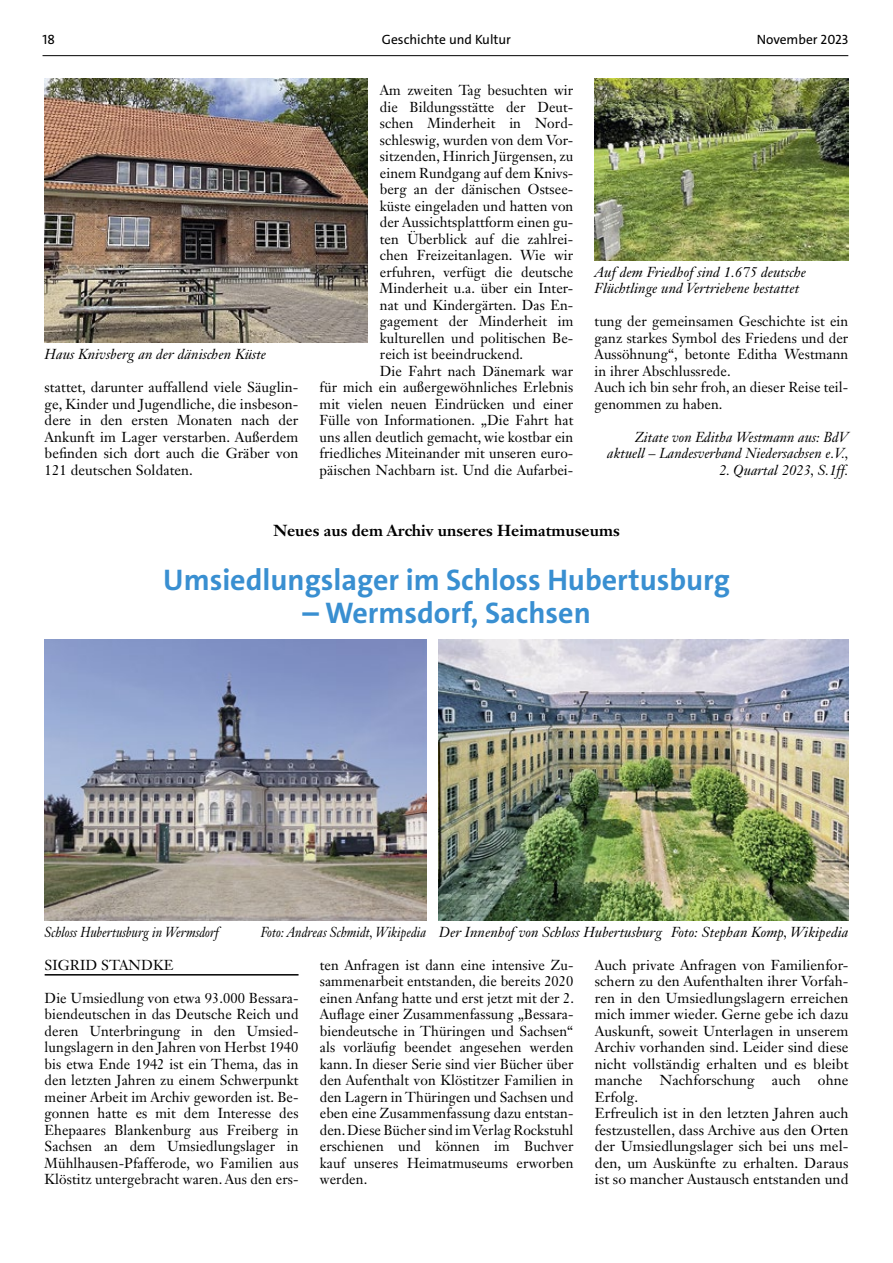
<style>
.page{position:relative;width:893px;height:1263px;background:#fff}
.page>*{position:absolute;margin:0;border:0;box-sizing:border-box;transform-origin:0 0}
.t1{font:700 30px "The Sans";color:#398fd1}
.t2{font:700 15.75px "Janson Text LT Std";color:#000}
.t3{font:14.25px/16.5px "Janson Text LT Std";letter-spacing:.005em;color:#000;text-align:justify}
.t4{font:italic 14.25px/16.5px "Janson Text LT Std";letter-spacing:.005em;color:#000;text-align:right}
.t5{font:italic 14.25px "Janson Text LT Std";letter-spacing:.005em;color:#000;scale:.87 1}
.t6{font:13.5px "The Sans";color:#000}
</style>
<div class="page">
<hr style="left:43px;top:55px;width:805px;height:1px;background:#000">
<hr style="left:45px;top:974px;width:254px;height:1px;background:#000">
<img style="left:439px;top:640px;width:409px;height:280px">
<img style="left:45px;top:640px;width:381px;height:280px">
<img style="left:595px;top:79px;width:253px;height:181px">
<img style="left:44px;top:79px;width:323px;height:264px">
<p class="t6" style="left:43px;top:31px;width:14px">18</p>
<p class="t6" style="left:382px;top:31px;width:131px">Geschichte und Kultur</p>
<p class="t6" style="left:757px;top:31px;width:93px">November 2023</p>
<p class="t4" style="left:45px;top:346px;width:223px">Haus Knivsberg an der dänischen Küste</p>
<p class="t3" style="left:45px;top:379px;width:255px">stattet, darunter auffallend viele Säuglin&shy;ge, Kinder und Jugendliche, die insbeson&shy;dere in den ersten Monaten nach der Ankunft im Lager verstarben. Außerdem befinden sich dort auch die Gräber von 121 deutschen Soldaten.</p>
<p class="t3" style="left:380px;top:82px;width:195px">Am zweiten Tag besuchten wir</p>
<p class="t3" style="left:380px;top:98px;width:195px">die Bildungsstätte der Deut-</p>
<p class="t3" style="left:380px;top:115px;width:195px">schen Minderheit in Nord-</p>
<p class="t3" style="left:380px;top:131px;width:195px">schleswig, wurden von dem Vor-</p>
<p class="t3" style="left:380px;top:148px;width:195px">sitzenden, Hinrich Jürgensen, zu</p>
<p class="t3" style="left:380px;top:164px;width:195px">einem Rundgang auf dem Knivs-</p>
<p class="t3" style="left:380px;top:181px;width:195px">berg an der dänischen Ostsee-</p>
<p class="t3" style="left:380px;top:197px;width:195px">küste eingeladen und hatten von</p>
<p class="t3" style="left:380px;top:214px;width:195px">der Aussichtsplattform einen gu-</p>
<p class="t3" style="left:380px;top:230px;width:195px">ten Überblick auf die zahlrei-</p>
<p class="t3" style="left:380px;top:247px;width:195px">chen Freizeitanlagen. Wie wir</p>
<p class="t3" style="left:380px;top:263px;width:195px">erfuhren, verfügt die deutsche</p>
<p class="t3" style="left:380px;top:280px;width:195px">Minderheit u.a. über ein Inter-</p>
<p class="t3" style="left:380px;top:296px;width:195px">nat und Kindergärten. Das En-</p>
<p class="t3" style="left:380px;top:313px;width:195px">gagement der Minderheit im</p>
<p class="t3" style="left:380px;top:329px;width:195px">kulturellen und politischen Be-</p>
<p class="t3" style="left:380px;top:346px;width:145px">reich ist beeindruckend.</p>
<p class="t3" style="left:380px;top:362px;width:195px">Die Fahrt nach Dänemark war</p>
<p class="t3" style="left:320px;top:379px;width:255px">für mich ein außergewöhnliches Erlebnis</p>
<p class="t3" style="left:320px;top:395px;width:255px">mit vielen neuen Eindrücken und einer</p>
<p class="t3" style="left:320px;top:412px;width:255px">Fülle von Informationen. „Die Fahrt hat</p>
<p class="t3" style="left:320px;top:428px;width:255px">uns allen deutlich gemacht, wie kostbar ein</p>
<p class="t3" style="left:320px;top:445px;width:255px">friedliches Miteinander mit unseren euro-</p>
<p class="t3" style="left:320px;top:461px;width:255px">päischen Nachbarn ist. Und die Aufarbei-</p>
<p class="t4" style="left:595px;top:264px;width:213px;text-align:left">Auf dem Friedhof sind 1.675 deutsche<br>Flüchtlinge und Vertriebene bestattet</p>
<p class="t3" style="left:595px;top:313px;width:255px;text-align:left">tung der gemeinsamen Geschichte ist ein ganz starkes Symbol des Friedens und der Aussöhnung“, betonte Editha Westmann in ihrer Abschlussrede.<br>Auch ich bin sehr froh, an dieser Reise teil&shy;genommen zu haben.</p>
<p class="t4" style="left:607px;top:429px;width:243px">Zitate von Editha Westmann aus: BdV aktuell – Landesverband Niedersachsen e.V.,</p>
<p class="t4" style="left:719px;top:462px;width:131px">2. Quartal 2023, S.1ff.</p>
<p class="t2" style="left:273px;top:520px;width:348px">Neues aus dem Archiv unseres Heimatmuseums</p>
<h1 class="t1" style="left:163px;top:561px;width:568px">Umsiedlungslager im Schloss Hubertusburg</h1>
<h1 class="t1" style="left:302px;top:594px;width:290px">– Wermsdorf, Sachsen</h1>
<p class="t5" style="left:45px;top:923px;width:202px">Schloss Hubertusburg in Wermsdorf</p>
<p class="t5" style="left:261px;top:923px;width:677px">Foto: Andreas Schmidt, Wikipedia Der Innenhof von Schloss Hubertusburg Foto: Stephan Komp, Wikipedia</p>
<p class="t3" style="left:45px;top:956px;width:131px">SIGRID STANDKE</p>
<p class="t3" style="left:45px;top:989px;width:255px">Die Umsiedlung von etwa 93.000 Bessara&shy;biendeutschen in das Deutsche Reich und deren Unterbringung in den Umsied&shy;lungslagern in den Jahren von Herbst 1940 bis etwa Ende 1942 ist ein Thema, das in den letzten Jahren zu einem Schwerpunkt meiner Arbeit im Archiv geworden ist. Be&shy;gonnen hatte es mit dem Interesse des Ehepaares Blankenburg aus Freiberg in Sachsen an dem Umsiedlungslager in Mühlhausen-Pfafferode, wo Familien aus Klöstitz untergebracht waren. Aus den ers-</p>
<p class="t3" style="left:320px;top:956px;width:256px">ten Anfragen ist dann eine intensive Zu&shy;sammenarbeit entstanden, die bereits 2020 einen Anfang hatte und erst jetzt mit der 2.<br>Auflage einer Zusammenfassung „Bessara&shy;biendeutsche in Thüringen und Sachsen“ als vorläufig beendet angesehen werden kann. In dieser Serie sind vier Bücher über den Aufenthalt von Klöstitzer Familien in den Lagern in Thüringen und Sachsen und eben eine Zusammenfassung dazu entstan&shy;den. Diese Bücher sind im Verlag Rockstuhl erschienen und können im Buchver kauf unseres Heimatmuseums erworben werden.</p>
<p class="t3" style="left:595px;top:956px;width:255px;text-align:left">Auch private Anfragen von Familienfor&shy;schern zu den Aufenthalten ihrer Vorfah&shy;ren in den Umsiedlungslagern erreichen mich immer wieder. Gerne gebe ich dazu Auskunft, soweit Unterlagen in unserem Archiv vorhanden sind. Leider sind diese nicht vollständig erhalten und es bleibt manche Nachforschung auch ohne Erfolg.<br>Erfreulich ist in den letzten Jahren auch festzustellen, dass Archive aus den Orten der Umsiedlungslager sich bei uns mel&shy;den, um Auskünfte zu erhalten. Daraus ist so mancher Austausch entstanden und</p>
</div>
